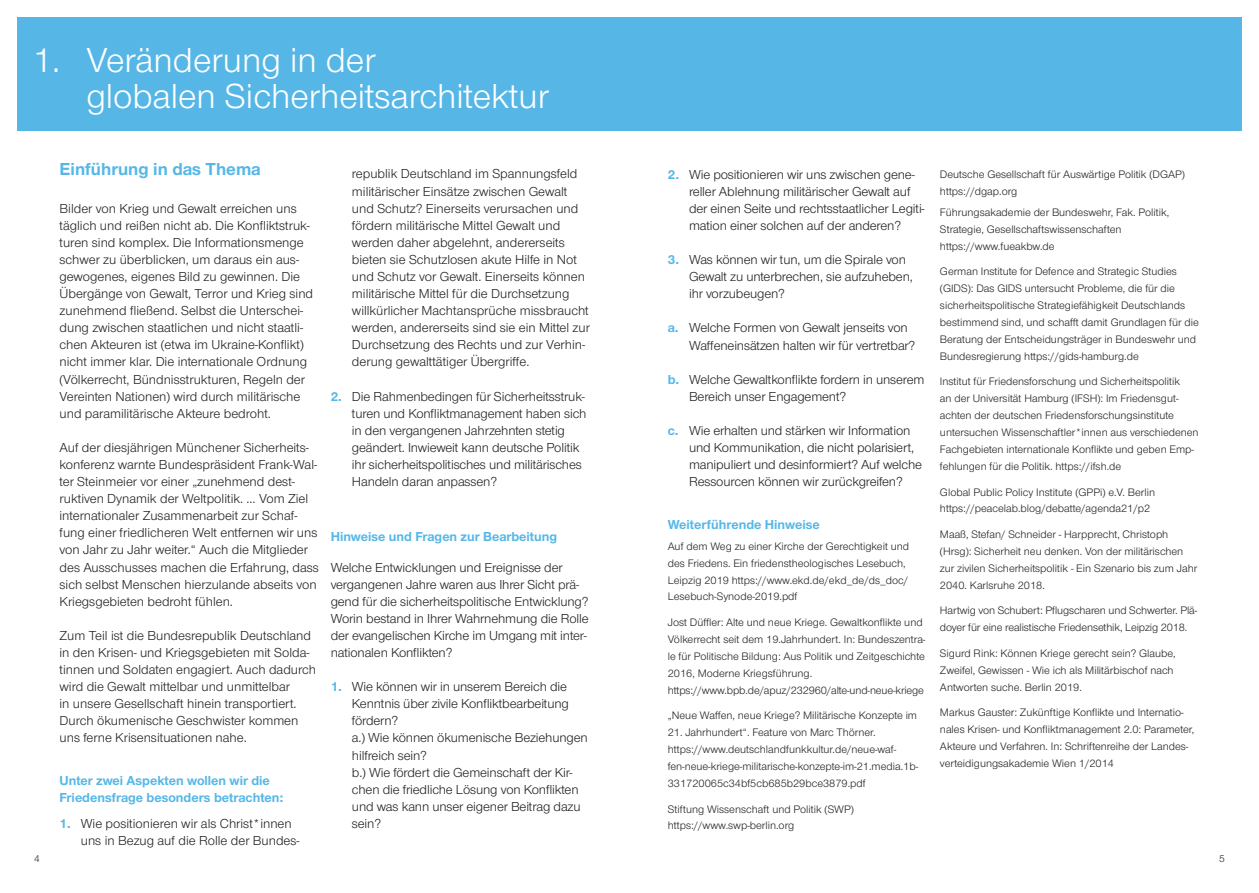
<style>
.page{position:relative;width:1259px;height:893px;background:#fff}
.page>*{position:absolute;margin:0;border:0;box-sizing:border-box;transform-origin:0 0}
.t1{font:36px/36px "Nordelbica";color:#fff}
.t2{font:700 18px "Nordelbica";color:#56b7e7}
.t3{font:13.5px/17.1px "Nordelbica";color:#231f20}
.t4{font:700 13.5px/17px "Nordelbica";color:#56b7e7}
.t5{font:11.25px/17px "Nordelbica";color:#231f20}
.t6{font:10.5px "Nordelbica";color:#231f20}
.s1{font-weight:700;color:#56b7e7}
</style>
<div class="page">
<div style="left:17px;top:17px;width:1225px;height:114px;background:#56b7e7"></div>
<h1 class="t1" style="left:86px;top:42px;width:464px;text-indent:-54px">1. Veränderung in der<br>globalen Sicherheitsarchitektur</h1>
<h1 class="t1" style="left:106px;top:42px;width:159px;text-indent:-74px">x xxxxr xxxxitektur</h1>
<h2 class="t2" style="left:60px;top:158px;width:203px">Einführung in das Thema</h2>
<p class="t3" style="left:60px;top:200px;width:255px">Bilder von Krieg und Gewalt erreichen uns täglich und reißen nicht ab. Die Konfliktstruk&shy;turen sind komplex. Die Informationsmenge schwer zu überblicken, um daraus ein aus&shy;gewogenes, eigenes Bild zu gewinnen. Die Übergänge von Gewalt, Terror und Krieg sind zunehmend fließend. Selbst die Unterschei&shy;dung zwischen staatlichen und nicht staatli&shy;chen Akteuren ist (etwa im Ukraine-Konflikt) nicht immer klar. Die internationale Ordnung (Völkerrecht, Bündnisstrukturen, Regeln der Vereinten Nationen) wird durch militärische und paramilitärische Akteure bedroht.</p>
<p class="t3" style="left:60px;top:439px;width:261px">Auf der diesjährigen Münchener Sicherheits&shy;konferenz warnte Bundespräsident Frank-Wal&shy;ter Steinmeier vor einer „zunehmend dest&shy;ruktiven Dynamik der Weltpolitik. … Vom Ziel internationaler Zusammenarbeit zur Schaf&shy;fung einer friedlicheren Welt entfernen wir uns von Jahr zu Jahr weiter.“ Auch die Mitglieder des Ausschusses machen die Erfahrung, dass sich selbst Menschen hierzulande abseits von Kriegsgebieten bedroht fühlen.</p>
<p class="t3" style="left:60px;top:627px;width:258px">Zum Teil ist die Bundesrepublik Deutschland in den Krisen- und Kriegsgebieten mit Solda&shy;tinnen und Soldaten engagiert. Auch dadurch wird die Gewalt mittelbar und unmittelbar<br>in unsere Gesellschaft hinein transportiert.<br>Durch ökumenische Geschwister kommen uns ferne Krisensituationen nahe.</p>
<p class="t4" style="left:60px;top:772px;width:225px">Unter zwei Aspekten wollen wir die<br>Friedensfrage besonders betrachten:</p>
<p class="t3" style="left:81px;top:815px;width:220px;text-indent:-21px"><span class="s1">1.</span> Wie positionieren wir als Christ*innen uns in Bezug auf die Rolle der Bundes-</p>
<p class="t3" style="left:352px;top:166px;width:239px">republik Deutschland im Spannungsfeld militärischer Einsätze zwischen Gewalt und Schutz? Einerseits verursachen und fördern militärische Mittel Gewalt und werden daher abgelehnt, andererseits bieten sie Schutzlosen akute Hilfe in Not und Schutz vor Gewalt. Einerseits können militärische Mittel für die Durchsetzung willkürlicher Machtansprüche missbraucht werden, andererseits sind sie ein Mittel zur Durchsetzung des Rechts und zur Verhin&shy;derung gewalttätiger Übergriffe.</p>
<p class="t3" style="left:352px;top:388px;width:236px;text-indent:-21px"><span class="s1">2.</span> Die Rahmenbedingen für Sicherheitsstruk&shy;turen und Konfliktmanagement haben sich in den vergangenen Jahrzehnten stetig geändert. Inwieweit kann deutsche Politik ihr sicherheitspolitisches und militärisches Handeln daran anpassen?</p>
<p class="t4" style="left:331px;top:528px;width:228px">Hinweise und Fragen zur Bearbeitung</p>
<p class="t3" style="left:331px;top:559px;width:260px">Welche Entwicklungen und Ereignisse der vergangenen Jahre waren aus Ihrer Sicht prä&shy;gend für die sicherheitspolitische Entwicklung?<br>Worin bestand in Ihrer Wahrnehmung die Rolle der evangelischen Kirche im Umgang mit inter&shy;nationalen Konflikten?</p>
<p class="t3" style="left:352px;top:678px;width:237px;text-indent:-21px"><span class="s1">1.</span> Wie können wir in unserem Bereich die<br>Kenntnis über zivile Konfliktbearbeitung fördern?<br>a.) Wie können ökumenische Beziehungen hilfreich sein?<br>b.) Wie fördert die Gemeinschaft der Kir&shy;chen die friedliche Lösung von Konflikten und was kann unser eigener Beitrag dazu sein?</p>
<p class="t3" style="left:689px;top:166px;width:237px;text-indent:-21px"><span class="s1">2.</span> Wie positionieren wir uns zwischen gene&shy;reller Ablehnung militärischer Gewalt auf der einen Seite und rechtsstaatlicher Legiti&shy;mation einer solchen auf der anderen?</p>
<p class="t3" style="left:689px;top:251px;width:225px;text-indent:-21px"><span class="s1">3.</span> Was können wir tun, um die Spirale von<br>Gewalt zu unterbrechen, sie aufzuheben, ihr vorzubeugen?</p>
<p class="t3" style="left:689px;top:319px;width:228px;text-indent:-21px"><span class="s1">a.</span> Welche Formen von Gewalt jenseits von<br>Waffeneinsätzen halten wir für vertretbar?</p>
<p class="t3" style="left:689px;top:371px;width:237px;text-indent:-21px"><span class="s1">b.</span> Welche Gewaltkonflikte fordern in unserem<br>Bereich unser Engagement?</p>
<p class="t3" style="left:689px;top:422px;width:234px;text-indent:-21px"><span class="s1">c.</span> Wie erhalten und stärken wir Information und Kommunikation, die nicht polarisiert, manipuliert und desinformiert? Auf welche Ressourcen können wir zurückgreifen?</p>
<p class="t4" style="left:668px;top:516px;width:153px">Weiterführende Hinweise</p>
<p class="t5" style="left:668px;top:537px;width:243px">Auf dem Weg zu einer Kirche der Gerechtigkeit und des Friedens. Ein friedenstheologisches Lesebuch, Leipzig 2019 https://www.ekd.de/ekd_de/ds_doc/ Lesebuch-Synode-2019.pdf</p>
<p class="t5" style="left:668px;top:614px;width:259px">Jost Düffler: Alte und neue Kriege. Gewaltkonflikte und Völkerrecht seit dem 19.Jahrhundert. In: Bundeszentra&shy;le für Politische Bildung: Aus Politik und Zeitgeschichte 2016, Moderne Kriegsführung. https://www.bpb.de/apuz/232960/alte-und-neue-kriege</p>
<p class="t5" style="left:668px;top:707px;width:251px">„Neue Waffen, neue Kriege? Militärische Konzepte im</p>
<p class="t5" style="left:668px;top:724px;width:252px">21. Jahrhundert“. Feature von Marc Thörner. https://www.deutschlandfunkkultur.de/neue-waf&shy;fen-neue-kriege-militarische-konzepte-im-21.media.1b-331720065c34bf5cb685b29bce3879.pdf</p>
<p class="t5" style="left:668px;top:800px;width:188px">Stiftung Wissenschaft und Politik (SWP) https://www.swp-berlin.org</p>
<p class="t5" style="left:940px;top:166px;width:247px">Deutsche Gesellschaft für Auswärtige Politik (DGAP) https://dgap.org</p>
<p class="t5" style="left:940px;top:204px;width:231px">Führungsakademie der Bundeswehr, Fak. Politik,<br>Strategie, Gesellschaftswissenschaften https://www.fueakbw.de</p>
<p class="t5" style="left:940px;top:263px;width:260px">German Institute for Defence and Strategic Studies (GIDS): Das GIDS untersucht Probleme, die für die sicherheitspolitische Strategiefähigkeit Deutschlands bestimmend sind, und schafft damit Grundlagen für die Beratung der Entscheidungsträger in Bundeswehr und Bundesregierung https://gids-hamburg.de</p>
<p class="t5" style="left:940px;top:373px;width:260px">Institut für Friedensforschung und Sicherheitspolitik<br>an der Universität Hamburg (IFSH): Im Friedensgut&shy;achten der deutschen Friedensforschungsinstitute untersuchen Wissenschaftler*innen aus verschiedenen Fachgebieten internationale Konflikte und geben Emp&shy;fehlungen für die Politik. https://ifsh.de</p>
<p class="t5" style="left:940px;top:483px;width:216px">Global Public Policy Institute (GPPi) e.V. Berlin https://peacelab.blog/debatte/agenda21/p2</p>
<p class="t5" style="left:940px;top:526px;width:259px">Maaß, Stefan/ Schneider - Harpprecht, Christoph (Hrsg): Sicherheit neu denken. Von der militärischen zur zivilen Sicherheitspolitik - Ein Szenario bis zum Jahr 2040. Karlsruhe 2018.</p>
<p class="t5" style="left:940px;top:602px;width:259px">Hartwig von Schubert: Pflugscharen und Schwerter. Plä&shy;doyer für eine realistische Friedensethik, Leipzig 2018.</p>
<p class="t5" style="left:940px;top:645px;width:237px">Sigurd Rink: Können Kriege gerecht sein? Glaube,<br>Zweifel, Gewissen - Wie ich als Militärbischof nach<br>Antworten suche. Berlin 2019.</p>
<p class="t5" style="left:940px;top:704px;width:256px">Markus Gauster: Zukünftige Konflikte und Internatio&shy;nales Krisen- und Konfliktmanagement 2.0: Parameter, Akteure und Verfahren. In: Schriftenreihe der Landes&shy;verteidigungsakademie Wien 1/2014</p>
<p class="t6" style="left:34px;top:853px;width:7px">4</p>
<p class="t6" style="left:1219px;top:853px;width:7px">5</p>
</div>
